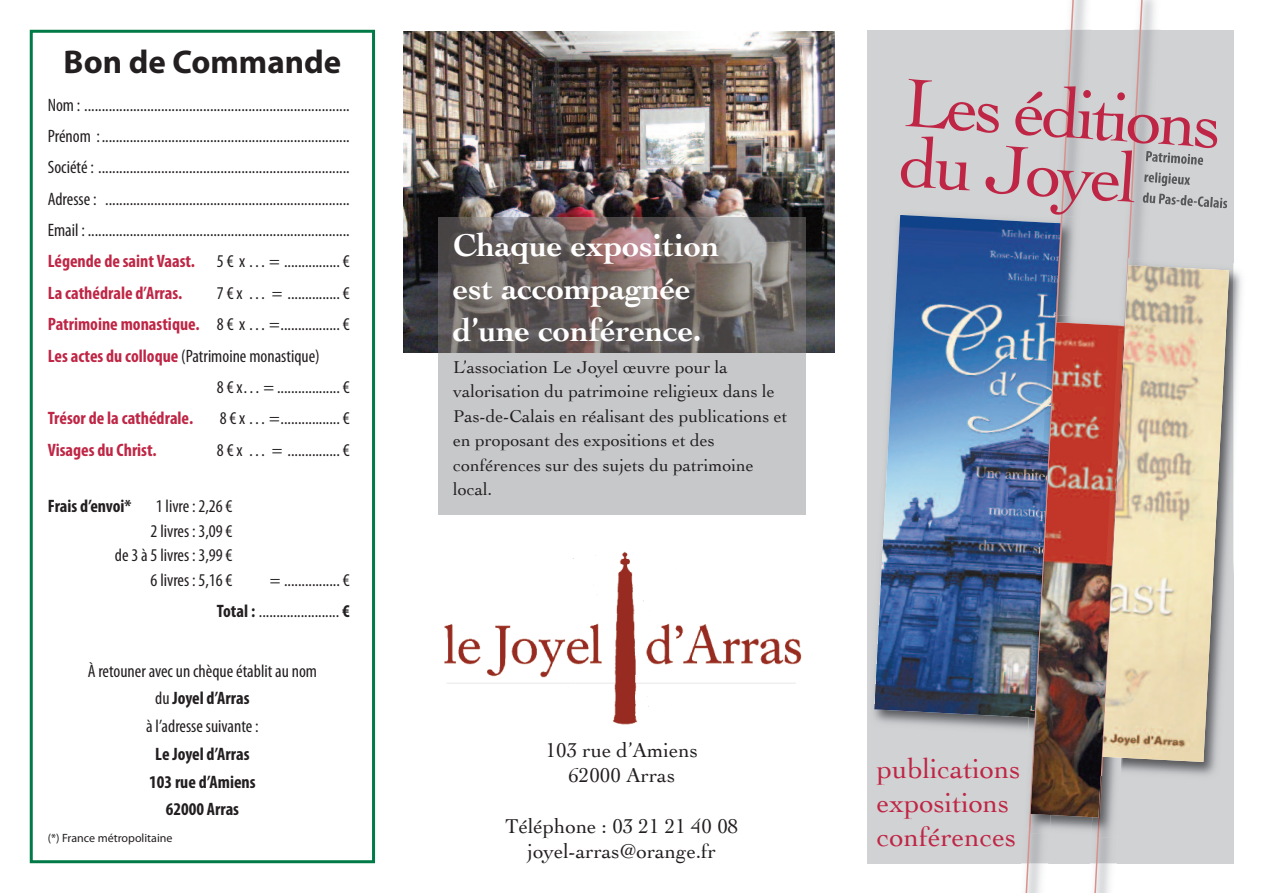
<style>
.page{position:relative;width:1263px;height:893px;background:#fff}
.page>*{position:absolute;margin:0;border:0;box-sizing:border-box;transform-origin:0 0}
.t1{font:72px/60px "Cochin";color:#bf2645}
.t2{font:700 33px/42.5px "Cochin";color:#fff}
.t3{font:700 33px "Myriad Pro";color:#231f20}
.t4{font:28.5px/34.2px "Cochin";color:#bf2645}
.t5{font:21px/25.2px "Cochin";color:#231f20;text-align:center}
.t6{font:condensed 18px/31.3px "Myriad Pro";color:#231f20;text-align:right}
.t7{font:18px/24.5px "Cochin";color:#231f20}
.t8{font:700 condensed 18px/27.8px "Myriad Pro";color:#231f20;text-align:center}
.t9{font:700 condensed 18px "Myriad Pro";color:#bf2645}
.t10{font:12px "Myriad Pro";color:#231f20}
.s1{font-weight:700;color:#bf2645}
.s2{font-weight:700}
</style>
<div class="page">
<div style="left:867px;top:30px;width:366px;height:833px;background:#d1d2d4"></div>
<div style="left:30px;top:30px;width:345px;height:833px;border:3px solid #017a47"></div>
<img style="left:874px;top:215px;width:150px;height:503px">
<svg style="left:1024px;top:0;width:51px;height:893px"></svg>
<svg style="left:1092px;top:0;width:52px;height:893px"></svg>
<img style="left:1024px;top:737px;width:5px;height:96px">
<img style="left:1028px;top:315px;width:1px;height:422px">
<img style="left:1029px;top:315px;width:28px;height:518px">
<img style="left:1099px;top:782px;width:45px;height:56px">
<img style="left:1097px;top:319px;width:29px;height:518px">
<img style="left:1030px;top:322px;width:94px;height:495px">
<img style="left:1233px;top:263px;width:9px;height:312px">
<img style="left:1121px;top:263px;width:112px;height:519px">
<img style="left:1121px;top:258px;width:27px;height:519px">
<img style="left:1101px;top:258px;width:27px;height:518px">
<img style="left:1095px;top:326px;width:29px;height:450px">
<img style="left:1103px;top:265px;width:126px;height:497px">
<svg style="left:1146px;top:151px;width:57px;height:14px"></svg>
<svg style="left:1144px;top:172px;width:46px;height:14px"></svg>
<svg style="left:1143px;top:192px;width:79px;height:16px"></svg>
<img style="left:444px;top:551px;width:358px;height:174px">
<img style="left:404px;top:32px;width:430px;height:321px">
<div style="left:438px;top:353px;width:367px;height:161px;background:#c7c8ca"></div>
<img style="left:438px;top:218px;width:367px;height:135px">
<h2 class="t3" style="left:64px;top:49px;width:279px">Bon de Commande</h2>
<p class="t6" style="left:48px;top:91px;width:303px;text-align:justify">Nom : ............................................................................<br>Prénom :.......................................................................<br>Société : ........................................................................<br>Adresse : ......................................................................<br>Email : ...........................................................................<br><span class="s1">Légende de saint Vaast.</span> 5 € x … = ................ € <span class="s1">La cathédrale d’Arras.</span></p>
<p class="t6" style="left:217px;top:279px;width:134px">7 € x … = ............... €</p>
<p class="t6" style="left:48px;top:310px;width:303px"><span class="s1">Patrimoine monastique.</span> 8 € x … =................. €</p>
<p class="t6" style="left:48px;top:341px;width:273px"><span class="s1">Les actes du colloque</span> (Patrimoine monastique)</p>
<p class="t6" style="left:217px;top:373px;width:134px">8 € x… = .................. €</p>
<p class="t9" style="left:48px;top:412px;width:147px">Trésor de la cathédrale.</p>
<p class="t6" style="left:220px;top:404px;width:131px">8 € x … =................. €</p>
<p class="t9" style="left:48px;top:443px;width:110px">Visages du Christ.</p>
<p class="t6" style="left:217px;top:435px;width:134px">8 € x … = ............... €</p>
<p class="t8" style="left:48px;top:493px;width:85px">Frais d’envoi*</p>
<p class="t6" style="left:115px;top:495px;width:119px;line-height:24.8px">1 livre : 2,26 €<br>2 livres : 3,09 €<br>de 3 à 5 livres : 3,99 €<br>6 livres : 5,16 €</p>
<p class="t6" style="left:217px;top:566px;width:134px">= ................ €<br><span class="s2">Total :</span> ....................... <span class="s2">€</span></p>
<p class="t6" style="left:88px;top:658px;width:231px;line-height:27.8px;text-align:center">À retouner avec un chèque établit au nom du <span class="s2">Joyel d’Arras<br></span>à l’adresse suivante :</p>
<p class="t8" style="left:149px;top:741px;width:108px">Le Joyel d’Arras<br>103 rue d’Amiens<br>62000 Arras</p>
<p class="t10" style="left:48px;top:834px;width:126px">(*) France métropolitaine</p>
<h2 class="t2" style="left:453px;top:224px;width:268px">Chaque exposition est accompagnée d’une conférence.</h2>
<p class="t7" style="left:453px;top:355px;width:336px">L’association Le Joyel œuvre pour la valorisation du patrimoine religieux dans le Pas-de-Calais en réalisant des publications et en proposant des expositions et des conférences sur des sujets du patrimoine local.</p>
<h1 class="t1" style="left:906px;top:72px;width:320px;rotate:4deg">Les éditions du Joyel</h1>
<p class="t5" style="left:546px;top:738px;width:154px">103 rue d’Amiens<br>62000 Arras</p>
<p class="t5" style="left:505px;top:813px;width:235px">Téléphone : 03 21 21 40 08 joyel-arras@orange.fr</p>
<h3 class="t4" style="left:877px;top:751px;width:145px">publications expositions conférences</h3>
</div>
